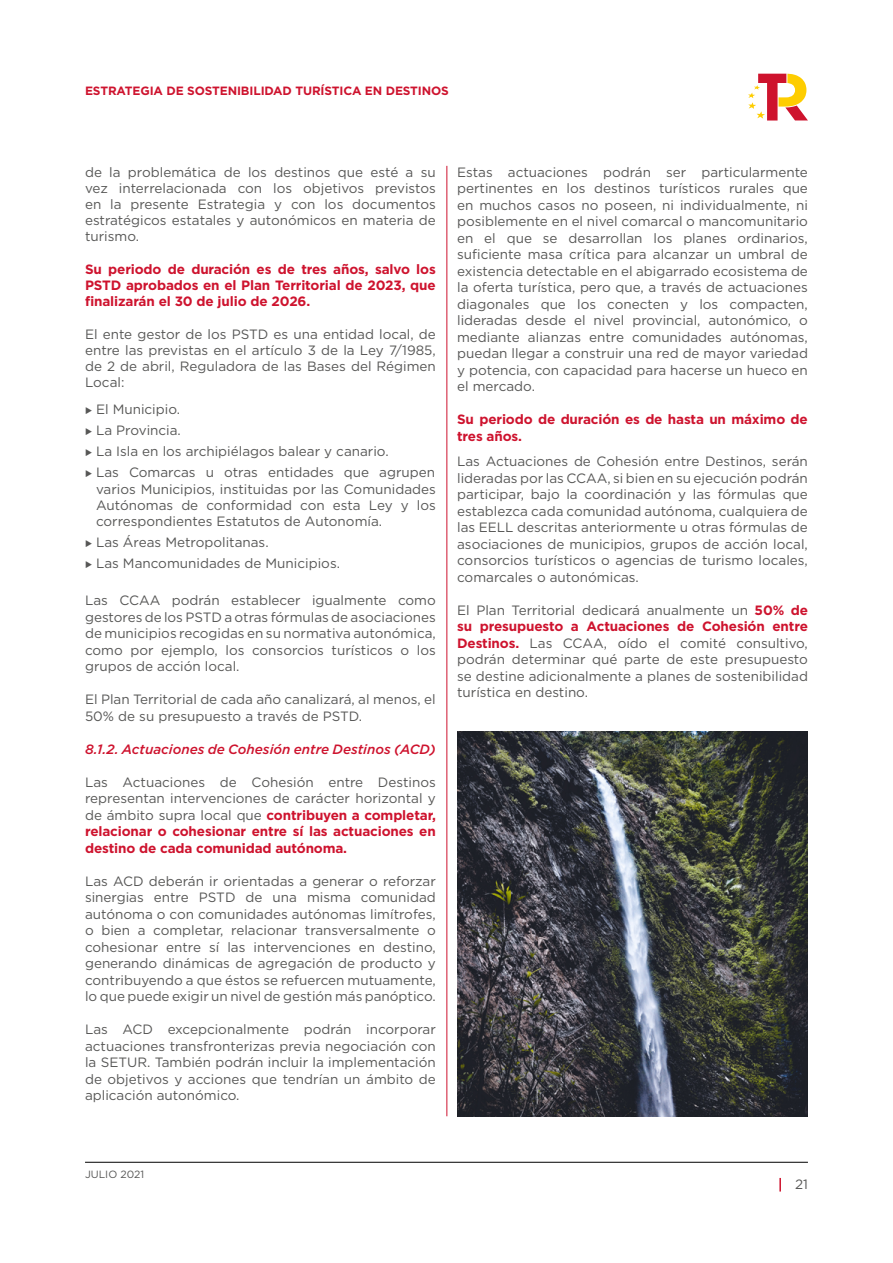
<style>
.page{position:relative;width:893px;height:1263px;background:#fff}
.page>*{position:absolute;margin:0;border:0;box-sizing:border-box;transform-origin:0 0}
.t1{font:13.5px/16.5px "Gotham";color:#575756;text-align:justify}
.t2{font:700 13.5px/16.2px "Gotham";letter-spacing:-.01em;color:#ce132e;text-align:justify}
.t3{font:italic 500 13.5px "Gotham";color:#ce132e}
.t4{font:700 12px "Gotham";letter-spacing:-.01em;color:#ce132e}
.t5{font:10.5px "Gotham";color:#575756}
.s1{font-family:"Aeonik"}
.s2{font-weight:700;color:#ce132e}
</style>
<div class="page">
<svg style="left:779px;top:1178px;width:2px;height:13px"></svg>
<hr style="left:85px;top:1162px;width:723px;height:1px;background:#000">
<svg style="left:748px;top:74px;width:60px;height:47px"></svg>
<hr style="left:446px;top:166px;width:1px;height:950px;background:#ce132e">
<img style="left:457px;top:731px;width:351px;height:385px">
<p class="t4" style="left:85px;top:82px;width:365px">ESTRATEGIA DE SOSTENIBILIDAD TURÍSTICA EN DESTINOS</p>
<p class="t1" style="left:85px;top:163px;width:352px">de la problemática de los destinos que esté a su vez interrelacionada con los objetivos previstos en la presente Estrategia y con los documentos estratégicos estatales y autonómicos en materia de turismo.</p>
<p class="t2" style="left:85px;top:261px;width:352px">Su periodo de duración es de tres años, salvo los PSTD aprobados en el Plan Territorial de 2023, que finalizarán el 30 de julio de 2026.</p>
<p class="t1" style="left:85px;top:325px;width:352px">El ente gestor de los PSTD es una entidad local, de entre las previstas en el artículo 3 de la Ley 7/1985, de 2 de abril, Reguladora de las Bases del Régimen Local:</p>
<p class="t1" style="left:85px;top:399px;width:352px;line-height:21px;text-align:left"><span class="s1">▶</span> El Municipio.<br><span class="s1">▶</span> La Provincia.<br><span class="s1">▶</span> La Isla en los archipiélagos balear y canario.<br><span class="s1">▶</span> Las Comarcas u otras entidades que agrupen</p>
<p class="t1" style="left:96px;top:480px;width:341px">varios Municipios, instituidas por las Comunidades Autónomas de conformidad con esta Ley y los correspondientes Estatutos de Autonomía.</p>
<p class="t1" style="left:85px;top:531px;width:256px;line-height:21px"><span class="s1">▶</span> Las Áreas Metropolitanas.<br><span class="s1">▶</span> Las Mancomunidades de Municipios.</p>
<p class="t1" style="left:85px;top:592px;width:352px">Las CCAA podrán establecer igualmente como gestores de los PSTD a otras fórmulas de asociaciones de municipios recogidas en su normativa autonómica, como por ejemplo, los consorcios turísticos o los grupos de acción local.</p>
<p class="t1" style="left:85px;top:691px;width:352px">El Plan Territorial de cada año canalizará, al menos, el<br>50% de su presupuesto a través de PSTD.</p>
<p class="t3" style="left:85px;top:740px;width:352px">8.1.2. Actuaciones de Cohesión entre Destinos (ACD)</p>
<p class="t1" style="left:85px;top:774px;width:352px">Las Actuaciones de Cohesión entre Destinos representan intervenciones de carácter horizontal y de ámbito supra local que <span class="s2">contribuyen a completar, relacionar o cohesionar entre sí las actuaciones en destino de cada comunidad autónoma.</span></p>
<p class="t1" style="left:85px;top:872px;width:352px">Las ACD deberán ir orientadas a generar o reforzar sinergias entre PSTD de una misma comunidad autónoma o con comunidades autónomas limítrofes, o bien a completar, relacionar transversalmente o cohesionar entre sí las intervenciones en destino, generando dinámicas de agregación de producto y contribuyendo a que éstos se refuercen mutuamente, lo que puede exigir un nivel de gestión más panóptico.</p>
<p class="t1" style="left:85px;top:1021px;width:352px">Las ACD excepcionalmente podrán incorporar actuaciones transfronterizas previa negociación con la SETUR. También podrán incluir la implementación de objetivos y acciones que tendrían un ámbito de aplicación autonómico.</p>
<p class="t1" style="left:457px;top:163px;width:352px">Estas actuaciones podrán ser particularmente pertinentes en los destinos turísticos rurales que en muchos casos no poseen, ni individualmente, ni posiblemente en el nivel comarcal o mancomunitario en el que se desarrollan los planes ordinarios, suficiente masa crítica para alcanzar un umbral de existencia detectable en el abigarrado ecosistema de la oferta turística, pero que, a través de actuaciones diagonales que los conecten y los compacten, lideradas desde el nivel provincial, autonómico, o mediante alianzas entre comunidades autónomas, puedan llegar a construir una red de mayor variedad y potencia, con capacidad para hacerse un hueco en el mercado.</p>
<p class="t2" style="left:457px;top:411px;width:352px">Su periodo de duración es de hasta un máximo de tres años.</p>
<p class="t1" style="left:457px;top:453px;width:352px">Las Actuaciones de Cohesión entre Destinos, serán lideradas por las CCAA, si bien en su ejecución podrán participar, bajo la coordinación y las fórmulas que establezca cada comunidad autónoma, cualquiera de las EELL descritas anteriormente u otras fórmulas de asociaciones de municipios, grupos de acción local, consorcios turísticos o agencias de turismo locales, comarcales o autonómicas.</p>
<p class="t1" style="left:457px;top:601px;width:352px">El Plan Territorial dedicará anualmente un <span class="s2">50% de su presupuesto a Actuaciones de Cohesión entre Destinos.</span> Las CCAA, oído el comité consultivo, podrán determinar qué parte de este presupuesto se destine adicionalmente a planes de sostenibilidad turística en destino.</p>
<p class="t5" style="left:85px;top:1168px;width:61px">JULIO 2021</p>
<p class="t1" style="left:795px;top:1175px;width:14px">21</p>
</div>
